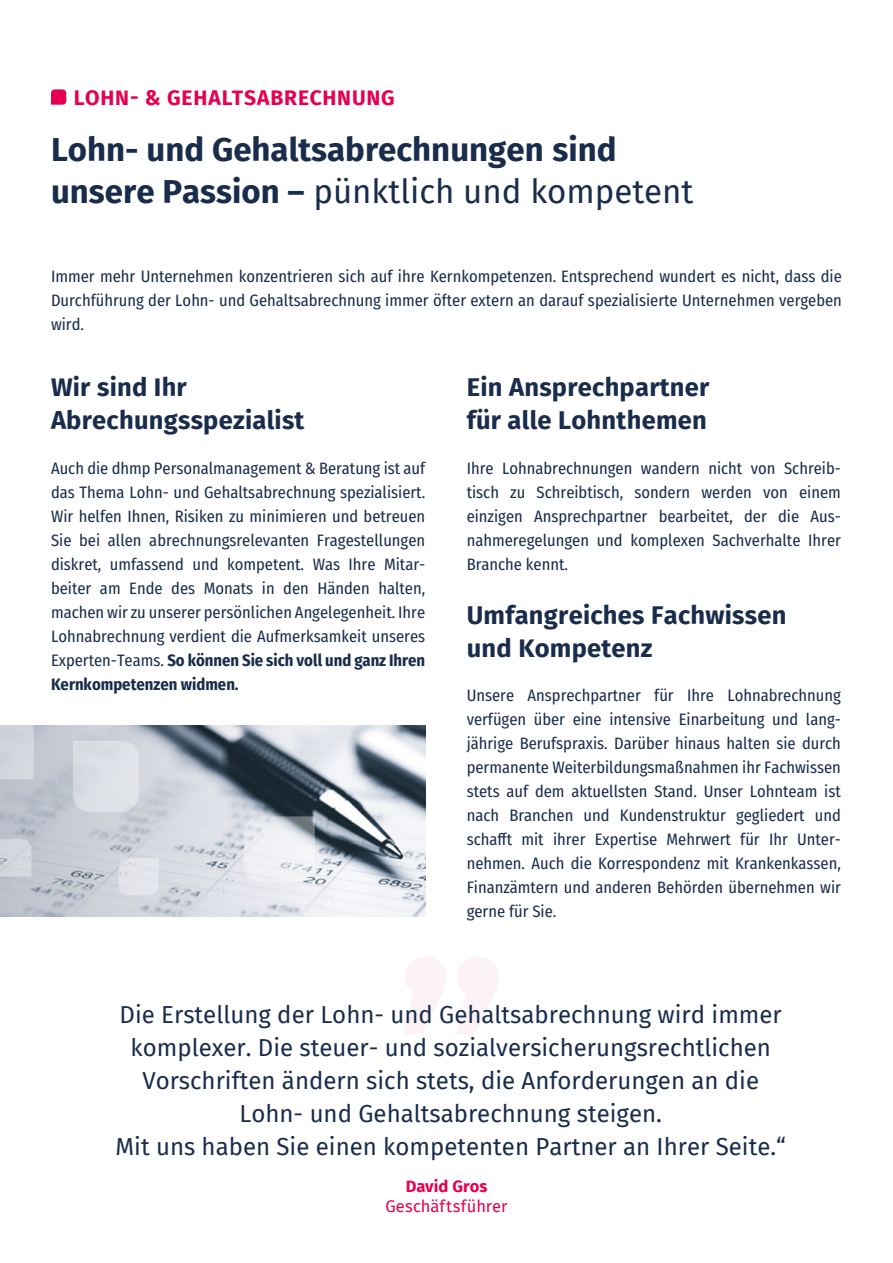
<style>
.page{position:relative;width:893px;height:1263px;background:#fff}
.page>*{position:absolute;margin:0;border:0;box-sizing:border-box;transform-origin:0 0}
.t1{font:700 33px/42px "Fira Sans";color:#192c4c}
.t2{font:700 25.5px/33px "Fira Sans";letter-spacing:.01em;color:#192c4c}
.t3{font:24px/33px "Fira Sans";color:#192c4c;text-align:center}
.t4{font:700 21px "Fira Sans";letter-spacing:.04em;color:#e50051}
.t5{font:16.5px/24px "Fira Sans Condensed";color:#192c4c;text-align:justify}
.t6{font:16.5px "Fira Sans";letter-spacing:.005em;color:#e50051}
.t7{font:700 16.5px "Fira Sans";color:#e50051}
.s1{font-weight:400}
.s2{font-weight:700}
</style>
<div class="page">
<svg style="left:51px;top:89px;width:15px;height:16px"></svg>
<svg style="left:403px;top:957px;width:95px;height:77px"></svg>
<img style="left:341px;top:725px;width:84px;height:192px">
<svg style="left:0;top:725px;width:341px;height:192px;background:#b4bac3"></svg>
<svg style="left:244px;top:816px;width:71px;height:66px"></svg>
<div style="left:118px;top:858px;width:41px;height:37px;background:#e2e4e9"></div>
<svg style="left:0;top:839px;width:31px;height:37px"></svg>
<svg style="left:73px;top:741px;width:66px;height:71px;background:#dbdee4"></svg>
<div style="left:0;top:725px;width:34px;height:54px;background:#d1d5dc"></div>
<p class="t4" style="left:74px;top:80px;width:322px">LOHN- &amp; GEHALTSABRECHNUNG</p>
<h1 class="t1" style="left:51px;top:126px;width:644px">Lohn- und Gehaltsabrechnungen sind unsere Passion – <span class="s1">pünktlich und kompetent</span></h1>
<p class="t5" style="left:51px;top:264px;width:792px">Immer mehr Unternehmen konzentrieren sich auf ihre Kernkompetenzen. Entsprechend wundert es nicht, dass die Durchführung der Lohn- und Gehaltsabrechnung immer öfter extern an darauf spezialisierte Unternehmen vergeben wird.</p>
<h2 class="t2" style="left:51px;top:369px;width:255px">Wir sind Ihr<br>Abrechungsspezialist</h2>
<p class="t5" style="left:51px;top:456px;width:376px">Auch die dhmp Personalmanagement &amp; Beratung ist auf das Thema Lohn- und Gehaltsabrechnung spezialisiert.<br>Wir helfen Ihnen, Risiken zu minimieren und betreuen Sie bei allen abrechnungsrelevanten Fragestellungen diskret, umfassend und kompetent. Was Ihre Mitar&shy;beiter am Ende des Monats in den Händen halten, machen wir zu unserer persönlichen Angelegenheit. Ihre Lohnabrechnung verdient die Aufmerksamkeit unseres Experten-Teams. <span class="s2">So können Sie sich voll und ganz Ihren Kernkompetenzen widmen.</span></p>
<h2 class="t2" style="left:467px;top:369px;width:244px">Ein Ansprechpartner für alle Lohnthemen</h2>
<p class="t5" style="left:467px;top:456px;width:376px">Ihre Lohnabrechnungen wandern nicht von Schreib&shy;tisch zu Schreibtisch, sondern werden von einem einzigen Ansprechpartner bearbeitet, der die Aus&shy;nahmeregelungen und komplexen Sachverhalte Ihrer Branche kennt.</p>
<h2 class="t2" style="left:467px;top:597px;width:321px">Umfangreiches Fachwissen und Kompetenz</h2>
<p class="t5" style="left:467px;top:682px;width:376px">Unsere Ansprechpartner für Ihre Lohnabrechnung verfügen über eine intensive Einarbeitung und lang&shy;jährige Berufspraxis. Darüber hinaus halten sie durch permanente Weiterbildungsmaßnahmen ihr Fachwissen stets auf dem aktuellsten Stand. Unser Lohnteam ist nach Branchen und Kundenstruktur gegliedert und schafft mit ihrer Expertise Mehrwert für Ihr Unter&shy;nehmen. Auch die Korrespondenz mit Krankenkassen, Finanzämtern und anderen Behörden übernehmen wir gerne für Sie.</p>
<p class="t3" style="left:116px;top:998px;width:672px">Die Erstellung der Lohn- und Gehaltsabrechnung wird immer komplexer. Die steuer- und sozialversicherungsrechtlichen Vorschriften ändern sich stets, die Anforderungen an die Lohn- und Gehaltsabrechnung steigen.<br>Mit uns haben Sie einen kompetenten Partner an Ihrer Seite.“</p>
<p class="t7" style="left:406px;top:1172px;width:83px">David Gros</p>
<p class="t6" style="left:385px;top:1194px;width:124px">Geschäftsführer</p>
</div>
